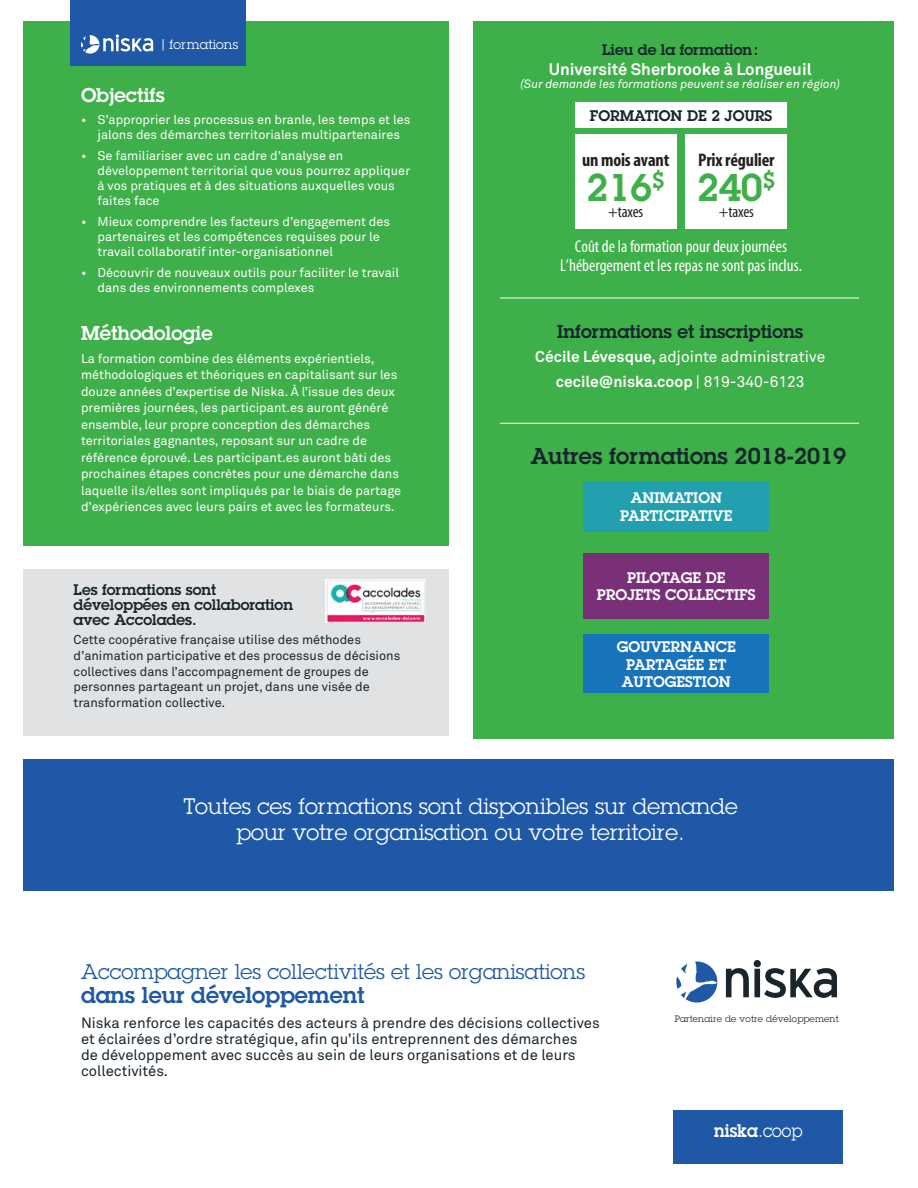
<style>
.page{position:relative;width:918px;height:1188px;background:#fff}
.page>*{position:absolute;margin:0;border:0;box-sizing:border-box;transform-origin:0 0}
.t1{font:600 37.8px "Lubalin Graph";letter-spacing:-.005em;color:#3eb049}
.t2{font:600 22.5px "Lubalin Graph";color:#18252d}
.t3{font:600 22.35px "Lubalin Graph";color:#1e58a7}
.t4{font:21.9px/26.4px "Lubalin Graph";color:#fff;text-align:center}
.t5{font:20.85px "Lubalin Graph";color:#1e58a7}
.titre_2{font:600 19.5px "Lubalin Graph";color:#fff}
.t6{font:600 18.3px "Lubalin Graph";color:#18252d}
.t7{font:700 18.3px "Myriad Condensed";letter-spacing:-.01em;color:#231f20}
.t8{font:600 18px "Lubalin Graph";color:#fff;scale:.92 1}
.t9{font:17.25px/19.2px "Myriad Condensed";color:#fff;text-align:center}
.t10{font:700 16.5px "Akkurat Pro";color:#fff}
.t11{font:16.2px "Myriad Condensed";letter-spacing:-.01em;color:#231f20}
.t12{font:15.6px/25.7px "Akkurat Pro";color:#fff;text-align:center}
.t13{font:600 15px/15px "Lubalin Graph";color:#18252d}
.t14{font:600 15px/17.2px "Lubalin Graph";color:#fff;text-align:center}
.t15{font:14.85px/16px "Akkurat Pro";color:#18252d}
.t16{font:13.05px "Lubalin Graph";letter-spacing:.01em;color:#fff}
.texte{font:12.75px/16.5px "Akkurat Pro";color:#fff}
.t17{font:12.75px/15.8px "Akkurat Pro";color:#18252d}
.t18{font:italic 12px "Akkurat Pro";color:#fff}
.t19{font:9px "Lubalin Graph";letter-spacing:.02em;color:#18252d}
.s1{font-family:"Akkurat Pro"}
.s2{font-weight:700}
.s3{font-weight:400}
</style>
<div class="page">
<div style="left:474px;top:0;width:444px;height:738px;background:#3eb049"></div>
<div style="left:0;top:0;width:448px;height:546px;background:#3eb049"></div>
<div style="left:0;top:570px;width:448px;height:166px;background:#e1e2e3"></div>
<img style="left:326px;top:580px;width:99px;height:42px">
<div style="left:23px;top:760px;width:872px;height:131px;background:#1e58a7"></div>
<div style="left:575px;top:103px;width:212px;height:25px;background:#fff"></div>
<hr style="left:500px;top:298px;width:359px;height:1px;background:#fff">
<hr style="left:500px;top:423px;width:359px;height:1px;background:#fff">
<svg style="left:676px;top:962px;width:41px;height:41px"></svg>
<svg style="left:726px;top:960px;width:111px;height:38px"></svg>
<div style="left:674px;top:1110px;width:169px;height:78px;background:#1e58a7"></div>
<div style="left:584px;top:481px;width:185px;height:51px;background:#22a0af"></div>
<div style="left:584px;top:553px;width:185px;height:66px;background:#7a3079"></div>
<div style="left:584px;top:634px;width:185px;height:59px;background:#1774bb"></div>
<div style="left:686px;top:135px;width:101px;height:94px;background:#fff"></div>
<div style="left:575px;top:135px;width:101px;height:94px;background:#fff"></div>
<div style="left:0;top:0;width:918px;height:21px;background:#fff"></div>
<div style="left:0;top:1165px;width:918px;height:23px;background:#fff"></div>
<div style="left:895px;top:0;width:23px;height:1188px;background:#fff"></div>
<div style="left:0;top:0;width:23px;height:1188px;background:#fff"></div>
<div style="left:70px;top:0;width:176px;height:66px;background:#1e58a7"></div>
<svg style="left:81px;top:35px;width:72px;height:19px"></svg>
<p class="t16" style="left:162px;top:37px;width:78px"><span class="s1">|</span> formations</p>
<p class="titre_2" style="left:81px;top:82px;width:85px">Objectifs</p>
<p class="texte" style="left:81px;top:113px;width:331px;line-height:15px;text-align:center">• S’approprier les processus en branle, les temps et les jalons des démarches territoriales multipartenaires</p>
<p class="texte" style="left:98px;top:149px;width:314px;line-height:15px;text-indent:-16px">• Se familiariser avec un cadre d’analyse en développement territorial que vous pourrez appliquer à vos pratiques et à des situations auxquelles vous faites face</p>
<p class="texte" style="left:98px;top:215px;width:294px;line-height:15px;text-indent:-16px">• Mieux comprendre les facteurs d’engagement des partenaires et les compétences requises pour le travail collaboratif inter-organisationnel</p>
<p class="texte" style="left:98px;top:266px;width:303px;line-height:15px;text-indent:-16px">• Découvrir de nouveaux outils pour faciliter le travail dans des environnements complexes</p>
<p class="titre_2" style="left:81px;top:321px;width:133px">Méthodologie</p>
<p class="texte" style="left:81px;top:351px;width:322px">La formation combine des éléments expérientiels, méthodologiques et théoriques en capitalisant sur les douze années d’expertise de Niska. À l’issue des deux premières journées, les participant.es auront généré ensemble, leur propre conception des démarches territoriales gagnantes, reposant sur un cadre de référence éprouvé. Les participant.es auront bâti des prochaines étapes concrètes pour une démarche dans laquelle ils/elles sont impliqués par le biais de partage d’expériences avec leurs pairs et avec les formateurs.</p>
<p class="t13" style="left:74px;top:582px;width:221px">Les formations sont développées en collaboration avec Accolades.</p>
<p class="t17" style="left:74px;top:632px;width:328px">Cette coopérative française utilise des méthodes d’animation participative et des processus de décisions collectives dans l’accompagnement de groupes de personnes partageant un projet, dans une visée de transformation collective.</p>
<p class="t13" style="left:602px;top:42px;width:158px">Lieu de la formation:</p>
<p class="t10" style="left:549px;top:59px;width:264px">Université Sherbrooke à Longueuil</p>
<p class="t18" style="left:520px;top:77px;width:321px">(Sur demande les formations peuvent se réaliser en région)</p>
<p class="t13" style="left:590px;top:108px;width:184px">FORMATION DE 2 JOURS</p>
<p class="t7" style="left:582px;top:151px;width:89px">un mois avant</p>
<p class="t1" style="left:587px;top:162px;width:80px">216<sup>$</sup></p>
<p class="t11" style="left:608px;top:204px;width:37px">+taxes</p>
<p class="t7" style="left:698px;top:151px;width:78px">Prix régulier</p>
<p class="t1" style="left:697px;top:162px;width:80px">240<sup>$</sup></p>
<p class="t11" style="left:719px;top:204px;width:37px">+taxes</p>
<h3 class="t9" style="left:560px;top:237px;width:243px">Coût de la formation pour deux journées<br>L’hébergement et les repas ne sont pas inclus.</h3>
<h3 class="t6" style="left:557px;top:319px;width:248px">Informations et inscriptions</h3>
<p class="t12" style="left:535px;top:344px;width:292px"><span class="s2">Cécile Lévesque,</span> adjointe administrative <span class="s2">cecile@niska.coop</span> | 819-340-6123</p>
<h2 class="t2" style="left:531px;top:441px;width:317px">Autres formations 2018-2019</h2>
<p class="t14" style="left:620px;top:489px;width:114px">ANIMATION<br>PARTICIPATIVE</p>
<p class="t14" style="left:597px;top:569px;width:160px">PILOTAGE DE<br>PROJETS COLLECTIFS</p>
<p class="t14" style="left:617px;top:638px;width:120px">GOUVERNANCE<br>PARTAGÉE ET<br>AUTOGESTION</p>
<h3 class="t4" style="left:183px;top:793px;width:556px">Toutes ces formations sont disponibles sur demande pour votre organisation ou votre territoire.</h3>
<h3 class="t5" style="left:81px;top:958px;width:506px">Accompagner les collectivités et les organisations</h3>
<h3 class="t3" style="left:81px;top:980px;width:285px">dans leur développement</h3>
<p class="t15" style="left:81px;top:1015px;width:520px">Niska renforce les capacités des acteurs à prendre des décisions collectives et éclairées d’ordre stratégique, afin qu’ils entreprennent des démarches<br>de développement avec succès au sein de leurs organisations et de leurs collectivités.</p>
<p class="t19" style="left:675px;top:1014px;width:165px">Partenaire de votre développement</p>
<h3 class="t8" style="left:714px;top:1119px;width:97px">niska<span class="s3">.coop</span></h3>
</div>
